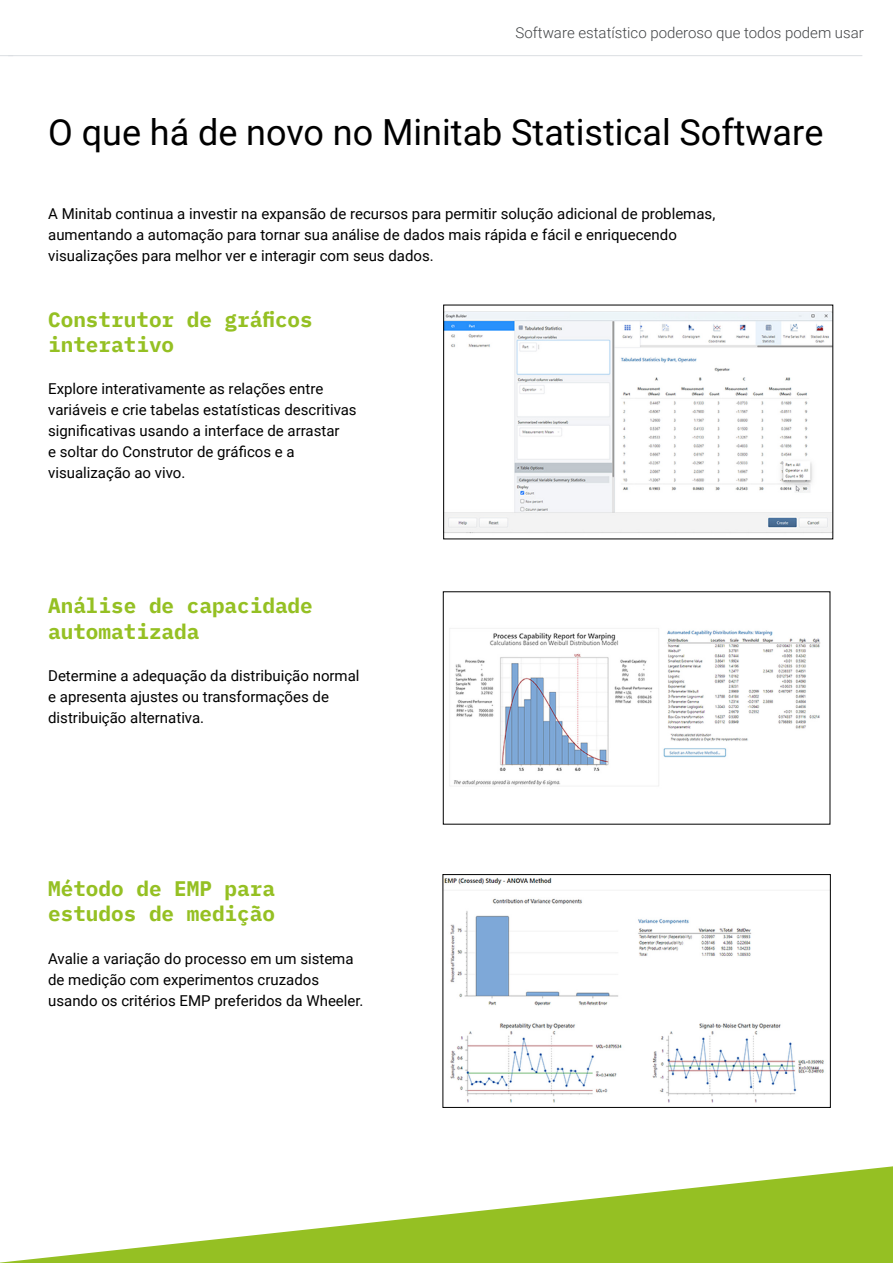
<style>
.page{position:relative;width:893px;height:1263px;background:#fff}
.page>*{position:absolute;margin:0;border:0;box-sizing:border-box;transform-origin:0 0}
.t1{font:36px "Roboto";color:#000}
.t2{font:700 21px/25.2px "IBM Plex Mono";color:#95c023}
.t3{font:15px/21px "Roboto";color:#000}
.t4{font:300 15px "Roboto";color:#424446}
</style>
<div class="page">
<hr style="left:8px;top:55px;width:854px;height:1px;background:#dbdee2">
<img style="left:445px;top:311px;width:386px;height:222px">
<img style="left:449px;top:628px;width:372px;height:158px">
<img style="left:444px;top:878px;width:380px;height:225px">
<div style="left:442px;top:874px;width:389px;height:234px;border:1px solid #000"></div>
<svg style="left:0;top:1166px;width:893px;height:97px"></svg>
<p class="t4" style="left:516px;top:22px;width:350px">Software estatístico poderoso que todos podem usar</p>
<h1 class="t1" style="left:48px;top:107px;width:777px">O que há de novo no Minitab Statistical Software</h1>
<p class="t3" style="left:48px;top:203px;width:669px">A Minitab continua a investir na expansão de recursos para permitir solução adicional de problemas, aumentando a automação para tornar sua análise de dados mais rápida e fácil e enriquecendo visualizações para melhor ver e interagir com seus dados.</p>
<h2 class="t2" style="left:48px;top:306px;width:266px">Construtor de gráficos interativo</h2>
<p class="t3" style="left:48px;top:378px;width:310px">Explore interativamente as relações entre variáveis e crie tabelas estatísticas descritivas significativas usando a interface de arrastar<br>e soltar do Construtor de gráficos e a visualização ao vivo.</p>
<h2 class="t2" style="left:48px;top:592px;width:266px">Análise de capacidade automatizada</h2>
<p class="t3" style="left:48px;top:665px;width:313px">Determine a adequação da distribuição normal e apresenta ajustes ou transformações de distribuição alternativa.</p>
<h2 class="t2" style="left:48px;top:875px;width:228px">Método de EMP para estudos de medição</h2>
<p class="t3" style="left:48px;top:947px;width:317px">Avalie a variação do processo em um sistema de medição com experimentos cruzados usando os critérios EMP preferidos da Wheeler.</p>
</div>
